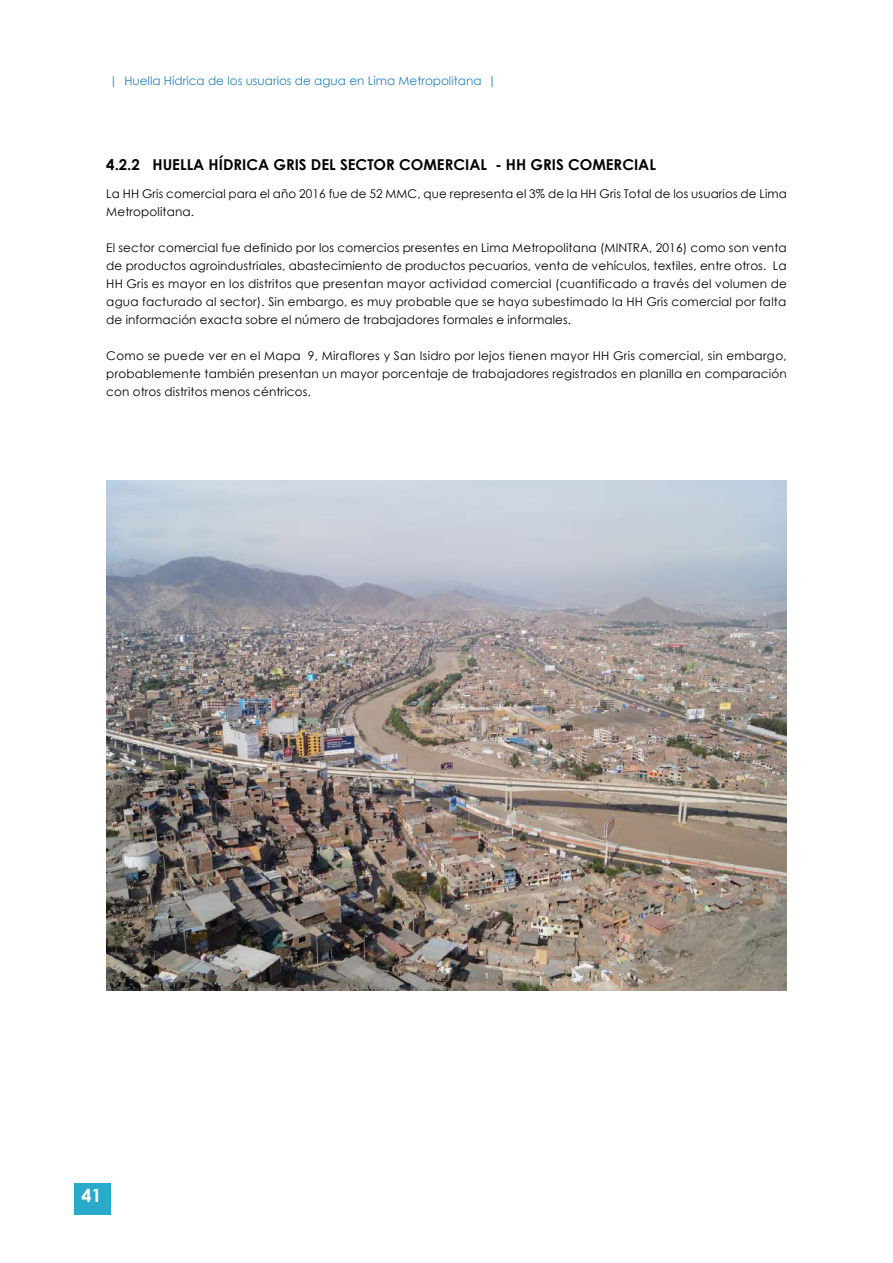
<style>
.page{position:relative;width:893px;height:1263px;background:#fff}
.page>*{position:absolute;margin:0;border:0;box-sizing:border-box;transform-origin:0 0}
.t1{font:700 18px "Century Gothic";color:#fff}
.t2{font:700 15px "Century Gothic";color:#020203}
.t3{font:12px/18px "Century Gothic";letter-spacing:.01em;color:#000;text-align:justify}
.t4{font:12px "Century Gothic";color:#2883c5}
</style>
<div class="page">
<div style="left:74px;top:1183px;width:37px;height:32px;background:#28aaca"></div>
<img style="left:106px;top:480px;width:681px;height:511px">
<p class="t4" style="left:110px;top:72px;width:388px">| Huella Hídrica de los usuarios de agua en Lima Metropolitana |</p>
<p class="t2" style="left:106px;top:153px;width:551px">4.2.2 HUELLA HÍDRICA GRIS DEL SECTOR COMERCIAL - HH GRIS COMERCIAL</p>
<p class="t3" style="left:106px;top:184px;width:682px">La HH Gris comercial para el año 2016 fue de 52 MMC, que representa el 3% de la HH Gris Total de los usuarios de Lima<br>Metropolitana.</p>
<p class="t3" style="left:106px;top:238px;width:682px">El sector comercial fue definido por los comercios presentes en Lima Metropolitana (MINTRA, 2016) como son venta de productos agroindustriales, abastecimiento de productos pecuarios, venta de vehículos, textiles, entre otros. La HH Gris es mayor en los distritos que presentan mayor actividad comercial (cuantificado a través del volumen de agua facturado al sector). Sin embargo, es muy probable que se haya subestimado la HH Gris comercial por falta de información exacta sobre el número de trabajadores formales e informales.</p>
<p class="t3" style="left:106px;top:346px;width:682px">Como se puede ver en el Mapa 9, Miraflores y San Isidro por lejos tienen mayor HH Gris comercial, sin embargo, probablemente también presentan un mayor porcentaje de trabajadores registrados en planilla en comparación con otros distritos menos céntricos.</p>
<h1 class="t1" style="left:81px;top:1182px;width:22px">41</h1>
</div>
